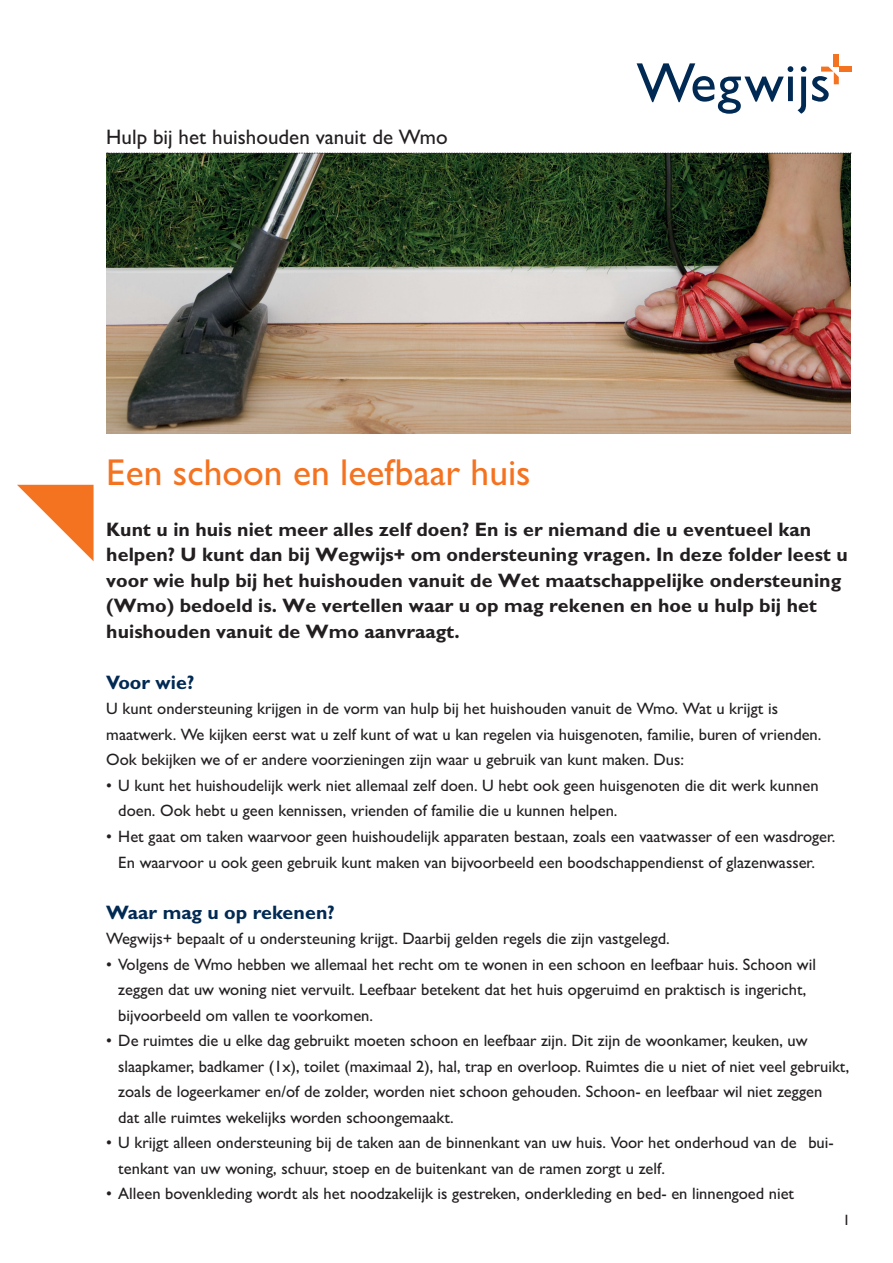
<style>
.page{position:relative;width:893px;height:1263px;background:#fff}
.page>*{position:absolute;margin:0;border:0;box-sizing:border-box;transform-origin:0 0}
.t1{font:500 37.5px "Gill Sans MT Std";color:#f47321}
.t2{font:500 21px "Gill Sans MT Std";color:#231f20}
.t3{font:700 19.5px/25.5px "Gill Sans MT Std";color:#231f20}
.t4{font:700 19.5px "Gill Sans MT Std";color:#002953}
.t5{font:500 16.5px/25.5px "Gill Sans MT Std";color:#231f20}
.t6{font:500 15px "Gill Sans MT Std";color:#231f20}
</style>
<div class="page">
<img style="left:106px;top:153px;width:744px;height:281px">
<svg style="left:17px;top:485px;width:77px;height:76px"></svg>
<svg style="left:637px;top:63px;width:169px;height:51px"></svg>
<div style="left:839px;top:67px;width:12px;height:5px;background:#f47321"></div>
<svg style="left:812px;top:67px;width:27px;height:35px"></svg>
<div style="left:834px;top:54px;width:5px;height:12px;background:#f47321"></div>
<svg style="left:107px;top:153px;width:744px;height:1px"></svg>
<p class="t2" style="left:106px;top:125px;width:343px">Hulp bij het huishouden vanuit de Wmo</p>
<p class="t1" style="left:106px;top:450px;width:426px">Een schoon en leefbaar huis</p>
<p class="t3" style="left:106px;top:516px;width:707px">Kunt u in huis niet meer alles zelf doen? En is er niemand die u eventueel kan</p>
<p class="t3" style="left:106px;top:542px;width:743px">helpen? U kunt dan bij Wegwijs+ om ondersteuning vragen. In deze folder leest u voor wie hulp bij het huishouden vanuit de Wet maatschappelijke ondersteuning (Wmo) bedoeld is. We vertellen waar u op mag rekenen en hoe u hulp bij het</p>
<p class="t3" style="left:106px;top:618px;width:355px">huishouden vanuit de Wmo aanvraagt.</p>
<p class="t4" style="left:106px;top:670px;width:90px">Voor wie?</p>
<p class="t5" style="left:106px;top:696px;width:717px">U kunt ondersteuning krijgen in de vorm van hulp bij het huishouden vanuit de Wmo. Wat u krijgt is maatwerk. We kijken eerst wat u zelf kunt of wat u kan regelen via huisgenoten, familie, buren of vrienden.<br>Ook bekijken we of er andere voorzieningen zijn waar u gebruik van kunt maken. Dus:</p>
<p class="t5" style="left:118px;top:772px;width:702px;text-indent:-12px">• U kunt het huishoudelijk werk niet allemaal zelf doen. U hebt ook geen huisgenoten die dit werk kunnen doen. Ook hebt u geen kennissen, vrienden of familie die u kunnen helpen.</p>
<p class="t5" style="left:106px;top:823px;width:731px;text-align:center">• Het gaat om taken waarvoor geen huishoudelijk apparaten bestaan, zoals een vaatwasser of een wasdroger.<br>En waarvoor u ook geen gebruik kunt maken van bijvoorbeeld een boodschappendienst of glazenwasser.</p>
<p class="t4" style="left:106px;top:900px;width:230px">Waar mag u op rekenen?</p>
<p class="t5" style="left:106px;top:925px;width:565px">Wegwijs+ bepaalt of u ondersteuning krijgt. Daarbij gelden regels die zijn vastgelegd.</p>
<p class="t5" style="left:118px;top:951px;width:699px;text-indent:-12px">• Volgens de Wmo hebben we allemaal het recht om te wonen in een schoon en leefbaar huis. Schoon wil zeggen dat uw woning niet vervuilt. Leefbaar betekent dat het huis opgeruimd en praktisch is ingericht, bijvoorbeeld om vallen te voorkomen.</p>
<p class="t5" style="left:118px;top:1027px;width:732px;text-indent:-12px">• De ruimtes die u elke dag gebruikt moeten schoon en leefbaar zijn. Dit zijn de woonkamer, keuken, uw slaapkamer, badkamer (1x), toilet (maximaal 2), hal, trap en overloop. Ruimtes die u niet of niet veel gebruikt, zoals de logeerkamer en/of de zolder, worden niet schoon gehouden. Schoon- en leefbaar wil niet zeggen<br>dat alle ruimtes wekelijks worden schoongemaakt.</p>
<p class="t5" style="left:118px;top:1130px;width:717px;text-indent:-12px">• U krijgt alleen ondersteuning bij de taken aan de binnenkant van uw huis. Voor het onderhoud van de bui&shy;tenkant van uw woning, schuur, stoep en de buitenkant van de ramen zorgt u zelf.</p>
<p class="t5" style="left:106px;top:1181px;width:689px">• Alleen bovenkleding wordt als het noodzakelijk is gestreken, onderkleding en bed- en linnengoed niet</p>
<p class="t6" style="left:843px;top:1211px;width:9px">1</p>
</div>
